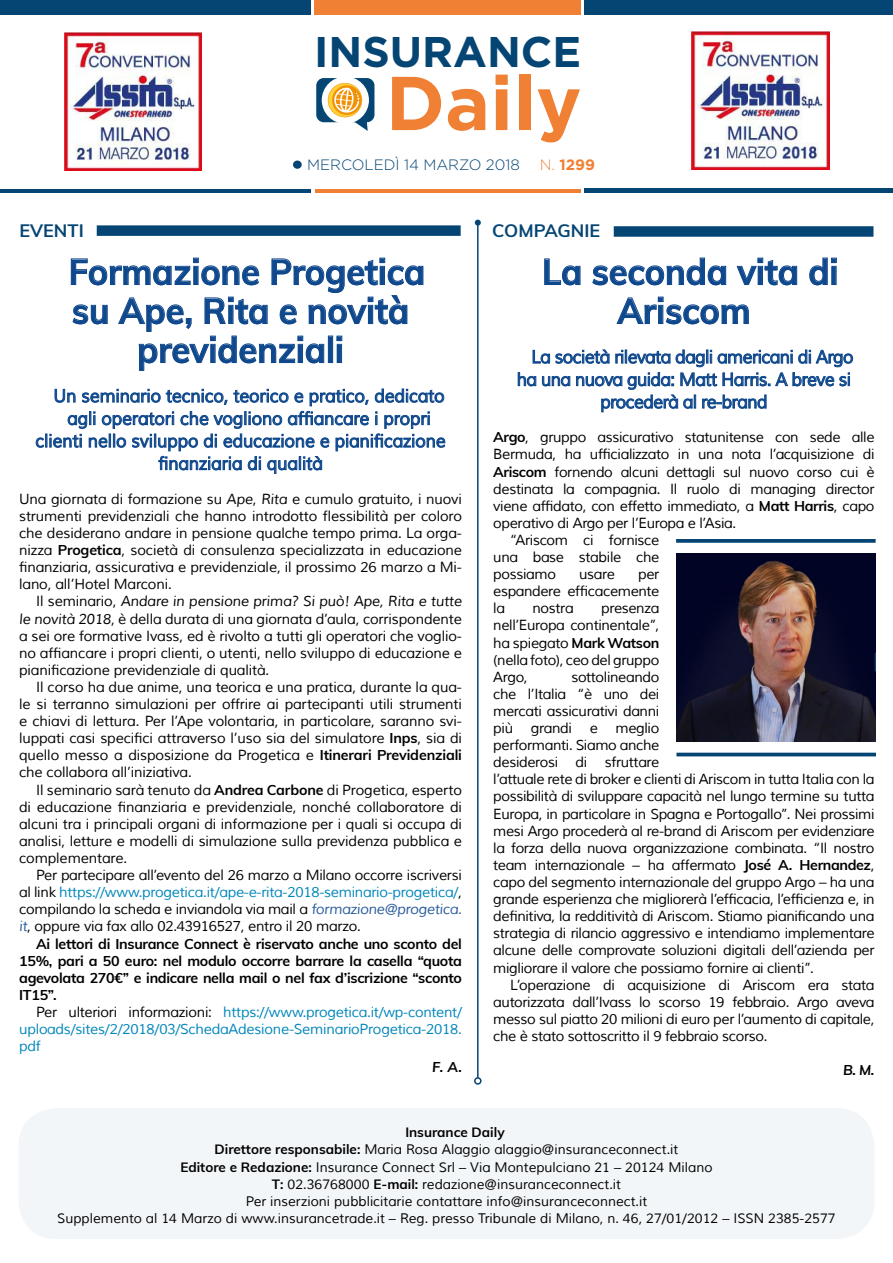
<style>
.page{position:relative;width:893px;height:1263px;background:#fff}
.page>*{position:absolute;margin:0;border:0;box-sizing:border-box;transform-origin:0 0}
.t1{font:700 76.05px "Gotham";color:#f08033}
.t2{font:700 42.9px "Gotham";color:#054573}
.t3{font:700 36px/39px "Muli";color:#0f488c;text-align:center;scale:.95 1}
.t4{font:18px "Muli";color:#0f488c;scale:.95 1}
.t5{font:18px "Muli";letter-spacing:-.025em;color:#0f488c;scale:.95 1}
.t6{font:700 18px "Muli";color:#054573}
.t7{font:300 15px "Gotham";color:#054573}
.t8{font:700 15px "Gotham";color:#f08033}
.t9{font:14.25px/17.1px "Muli";letter-spacing:-.025em;color:#000;text-align:justify}
.t10{font:700 14.25px/17.1px "Muli";letter-spacing:-.02em;color:#000;text-align:justify}
.t11{font:14.25px/17.1px "Muli";letter-spacing:-.015em;color:#0186ba;text-align:justify}
.t12{font:italic 700 14.25px "Muli";color:#000}
.t13{font:13.5px "Muli";color:#000}
.t14{font:700 13.5px "Muli";color:#000}
.s1{font-weight:300}
.s2{font-style:italic}
.s3{font-weight:700}
.s4{color:#0186ba}
.s5{font-style:italic;color:#275b9b}
.s6{color:#000}
</style>
<div class="page">
<div style="left:293px;top:161px;width:9px;height:8px;background:#054573;border-radius:50%"></div>
<div style="left:0;top:0;width:310px;height:15px;background:#054573"></div>
<div style="left:585px;top:0;width:308px;height:14px;background:#054573"></div>
<div style="left:314px;top:0;width:267px;height:15px;background:#f08033"></div>
<hr style="left:0;top:189px;width:310px;height:3px;background:#054573">
<hr style="left:585px;top:188px;width:308px;height:4px;background:#054573">
<hr style="left:315px;top:189px;width:266px;height:3px;background:#f08033">
<div style="left:316px;top:78px;width:58px;height:44px;background:#054573;border-radius:8px"></div>
<div style="left:322px;top:77px;width:47px;height:47px;background:#fff;border-radius:50%"></div>
<svg style="left:328px;top:83px;width:40px;height:48px"></svg>
<img style="left:64px;top:32px;width:138px;height:138px">
<img style="left:692px;top:32px;width:137px;height:137px">
<svg style="left:544px;top:258px;width:37px;height:28px"></svg>
<svg style="left:592px;top:257px;width:134px;height:29px"></svg>
<svg style="left:736px;top:258px;width:61px;height:28px"></svg>
<svg style="left:809px;top:257px;width:28px;height:29px"></svg>
<svg style="left:616px;top:297px;width:133px;height:28px"></svg>
<svg style="left:517px;top:349px;width:336px;height:64px"></svg>
<svg style="left:71px;top:258px;width:353px;height:113px"></svg>
<svg style="left:35px;top:388px;width:411px;height:86px"></svg>
<div style="left:18px;top:1108px;width:856px;height:131px;background:#f3f6f8;border-radius:38px"></div>
<hr style="left:477px;top:223px;width:2px;height:855px;background:#054573">
<svg style="left:475px;top:220px;width:6px;height:6px"></svg>
<div style="left:474px;top:1077px;width:8px;height:8px;border:2px solid #054573;border-radius:50%"></div>
<div style="left:614px;top:226px;width:259px;height:11px;background:#054573"></div>
<div style="left:97px;top:225px;width:364px;height:11px;background:#054573"></div>
<svg style="left:676px;top:539px;width:200px;height:4px"></svg>
<hr style="left:676px;top:753px;width:200px;height:3px;background:#054573">
<img style="left:676px;top:553px;width:199px;height:188px">
<h2 class="t2" style="left:314px;top:27px;width:269px">INSURANCE</h2>
<h1 class="t1" style="left:386px;top:59px;width:197px">Daily</h1>
<p class="t7" style="left:307px;top:157px;width:214px">MERCOLEDÌ 14 MARZO 2018</p>
<p class="t8" style="left:540px;top:156px;width:57px"><span class="s1">N.</span> 1299</p>
<p class="t6" style="left:20px;top:217px;width:66px">EVENTI</p>
<p class="t6" style="left:492px;top:218px;width:109px">COMPAGNIE</p>
<h3 class="t3" style="left:69px;top:250px;width:377px">Formazione Progetica su Ape, Rita e novità previdenziali</h3>
<p class="t4" style="left:54px;top:385px;width:413px">Un seminario tecnico, teorico e pratico, dedicato</p>
<p class="t4" style="left:67px;top:407px;width:384px">agli operatori che vogliono affiancare i propri</p>
<p class="t4" style="left:35px;top:430px;width:433px">clienti nello sviluppo di educazione e pianificazione</p>
<p class="t4" style="left:158px;top:452px;width:175px">finanziaria di qualità</p>
<p class="t9" style="left:19px;top:491px;width:444px">Una giornata di formazione su <span class="s2">Ape</span>, <span class="s2">Rita</span> e cumulo gratuito, i nuovi strumenti previdenziali che hanno introdotto flessibilità per coloro che desiderano andare in pensione qualche tempo prima. La orga&shy;nizza <span class="s3">Progetica</span>, società di consulenza specializzata in educazione finanziaria, assicurativa e previdenziale, il prossimo 26 marzo a Mi&shy;lano, all’Hotel Marconi.</p>
<p class="t9" style="left:19px;top:593px;width:444px;text-indent:17px">Il seminario, <span class="s2">Andare in pensione prima? Si può! Ape, Rita e tutte le novità 2018</span>, è della durata di una giornata d’aula, corrispondente a sei ore formative Ivass, ed è rivolto a tutti gli operatori che voglio&shy;no affiancare i propri clienti, o utenti, nello sviluppo di educazione e pianificazione previdenziale di qualità.</p>
<p class="t9" style="left:19px;top:679px;width:444px;text-indent:17px">Il corso ha due anime, una teorica e una pratica, durante la qua&shy;le si terranno simulazioni per offrire ai partecipanti utili strumenti e chiavi di lettura. Per l’Ape volontaria, in particolare, saranno svi&shy;luppati casi specifici attraverso l’uso sia del simulatore <span class="s3">Inps</span>, sia di quello messo a disposizione da Progetica e <span class="s3">Itinerari Previdenziali </span>che collabora all’iniziativa.</p>
<p class="t9" style="left:19px;top:781px;width:444px;text-indent:17px">Il seminario sarà tenuto da <span class="s3">Andrea Carbone</span> di Progetica, esperto di educazione finanziaria e previdenziale, nonché collaboratore di alcuni tra i principali organi di informazione per i quali si occupa di analisi, letture e modelli di simulazione sulla previdenza pubblica e complementare.</p>
<p class="t9" style="left:19px;top:867px;width:444px;text-indent:17px">Per partecipare all’evento del 26 marzo a Milano occorre iscriversi al link <span class="s4">https://www.progetica.it/ape-e-rita-2018-seminario-progetica/</span>, compilando la scheda e inviandola via mail a <span class="s5">formazione@progetica. it</span>, oppure via fax allo 02.43916527, entro il 20 marzo.</p>
<p class="t10" style="left:19px;top:934px;width:444px;text-indent:17px">Ai lettori di Insurance Connect è riservato anche uno sconto del 15%, pari a 50 euro: nel modulo occorre barrare la casella “quota agevolata 270€” e indicare nella mail o nel fax d’iscrizione “sconto IT15”.</p>
<p class="t11" style="left:19px;top:1004px;width:444px;text-indent:17px"><span class="s6">Per ulteriori informazioni:</span> https://www.progetica.it/wp-content/ uploads/sites/2/2018/03/SchedaAdesione-SeminarioProgetica-2018. pdf</p>
<p class="t12" style="left:432px;top:1056px;width:31px">F. A.</p>
<h3 class="t3" style="left:542px;top:250px;width:313px">La seconda vita di<br>Ariscom</h3>
<p class="t5" style="left:531px;top:346px;width:340px">La società rilevata dagli americani di Argo</p>
<p class="t5" style="left:517px;top:368px;width:353px">ha una nuova guida: Matt Harris. A breve si</p>
<p class="t5" style="left:600px;top:391px;width:177px">procederà al re-brand</p>
<p class="t9" style="left:493px;top:429px;width:383px"><span class="s3">Argo</span>, gruppo assicurativo statunitense con sede alle</p>
<p class="t9" style="left:493px;top:446px;width:383px">Bermuda, ha ufficializzato in una nota l’acquisizione di</p>
<p class="t9" style="left:493px;top:463px;width:383px"><span class="s3">Ariscom</span> fornendo alcuni dettagli sul nuovo corso cui è</p>
<p class="t9" style="left:493px;top:480px;width:383px">destinata la compagnia. Il ruolo di managing director</p>
<p class="t9" style="left:493px;top:497px;width:383px">viene affidato, con effetto immediato, a <span class="s3">Matt Harris</span>, capo</p>
<p class="t9" style="left:493px;top:515px;width:245px">operativo di Argo per l’Europa e l’Asia.</p>
<p class="t9" style="left:510px;top:532px;width:151px">“Ariscom ci fornisce</p>
<p class="t9" style="left:493px;top:549px;width:168px">una base stabile che</p>
<p class="t9" style="left:493px;top:566px;width:64px">possiamo</p>
<p class="t9" style="left:579px;top:566px;width:37px">usare</p>
<p class="t9" style="left:493px;top:566px;width:168px;text-indent:145px">per espandere efficacemente la</p>
<p class="t9" style="left:532px;top:600px;width:43px">nostra</p>
<p class="t9" style="left:493px;top:600px;width:168px;text-indent:108px">presenza nell’Europa continentale”, ha spiegato <span class="s3">Mark Watson </span>(nella foto), ceo del gruppo Argo,</p>
<p class="t9" style="left:493px;top:668px;width:383px;text-align:left;text-indent:78px">sottolineando<br>che l’Italia “è uno dei<br>mercati assicurativi danni<br>più grandi e meglio<br>performanti. Siamo anche<br>desiderosi di sfruttare<br>l’attuale rete di broker e clienti di Ariscom in tutta Italia con la possibilità di sviluppare capacità nel lungo termine su tutta Europa, in particolare in Spagna e Portogallo”. Nei prossimi mesi Argo procederà al re-brand di Ariscom per evidenziare la forza della nuova organizzazione combinata. “Il nostro team internazionale – ha affermato <span class="s3">José A. Hernandez</span>, capo del segmento internazionale del gruppo Argo – ha una grande esperienza che migliorerà l’efficacia, l’efficienza e, in definitiva, la redditività di Ariscom. Stiamo pianificando una strategia di rilancio aggressivo e intendiamo implementare alcune delle comprovate soluzioni digitali dell’azienda per migliorare il valore che possiamo fornire ai clienti”.</p>
<p class="t9" style="left:493px;top:976px;width:383px;text-indent:17px">L’operazione di acquisizione di Ariscom era stata autorizzata dall’Ivass lo scorso 19 febbraio. Argo aveva messo sul piatto 20 milioni di euro per l’aumento di capitale, che è stato sottoscritto il 9 febbraio scorso.</p>
<p class="t12" style="left:843px;top:1059px;width:33px">B. M.</p>
<p class="t14" style="left:405px;top:1122px;width:101px">Insurance Daily</p>
<p class="t13" style="left:215px;top:1141px;width:465px"><span class="s3">Direttore responsabile:</span> Maria Rosa Alaggio alaggio@insuranceconnect.it</p>
<p class="t13" style="left:180px;top:1158px;width:534px"><span class="s3">Editore e Redazione:</span> Insurance Connect Srl – Via Montepulciano 21 – 20124 Milano</p>
<p class="t13" style="left:272px;top:1176px;width:351px"><span class="s3">T:</span> 02.36768000 <span class="s3">E-mail:</span> redazione@insuranceconnect.it</p>
<p class="t13" style="left:246px;top:1193px;width:403px">Per inserzioni pubblicitarie contattare info@insuranceconnect.it</p>
<p class="t13" style="left:57px;top:1210px;width:780px">Supplemento al 14 Marzo di www.insurancetrade.it – Reg. presso Tribunale di Milano, n. 46, 27/01/2012 – ISSN 2385-2577</p>
</div>
